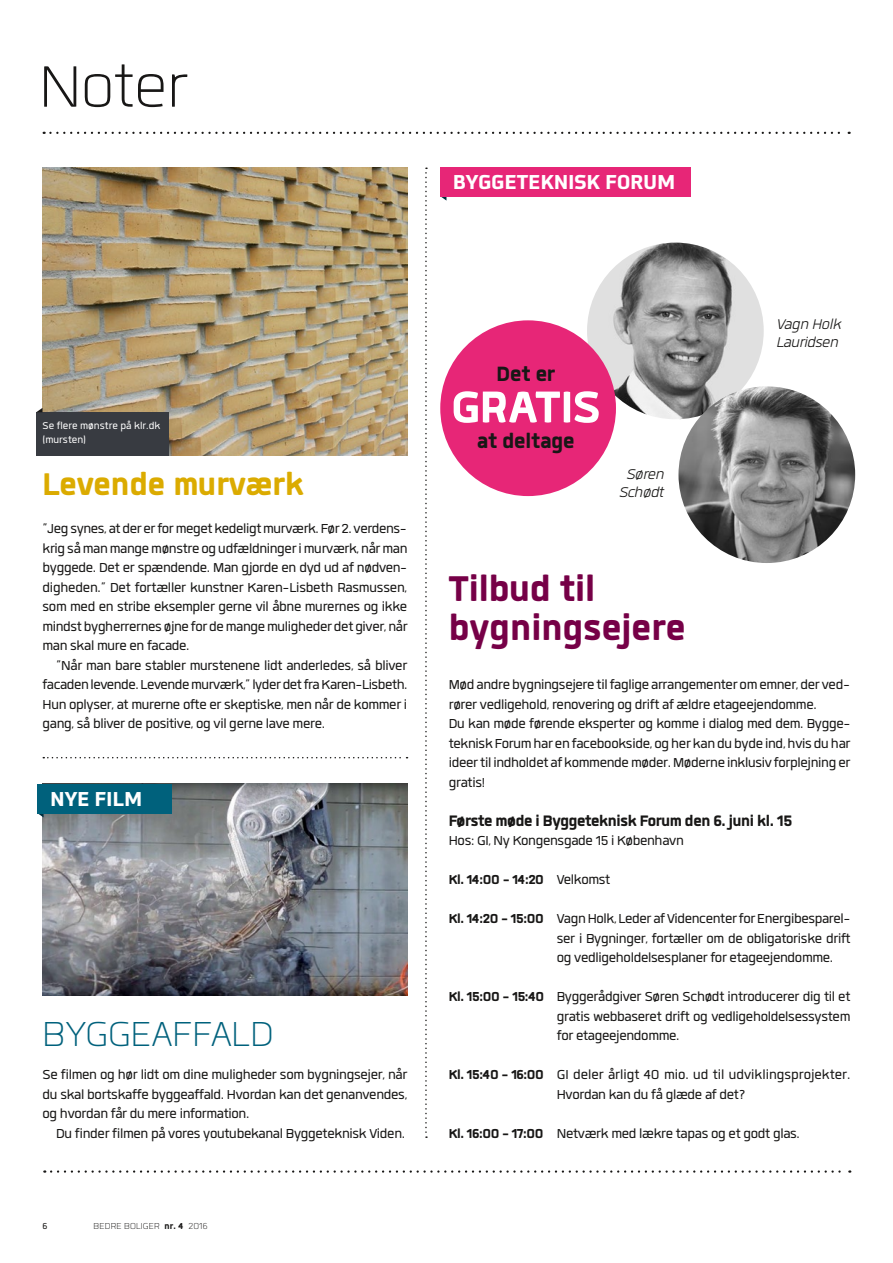
<style>
.page{position:relative;width:893px;height:1263px;background:#fff}
.page>*{position:absolute;margin:0;border:0;box-sizing:border-box;transform-origin:0 0}
.t1{font:300 80.7px "Quan";color:#181716}
.t2{font:800 61.95px "Quan";letter-spacing:-.01em;color:#fff}
.t3{font:800 49.5px/39px "Quan";color:#760047}
.t4{font:300 48px "Quan";color:#00617c}
.t5{font:800 43.5px "Quan";color:#dbab00}
.t6{font:800 28.65px "Quan";color:#181716}
.t7{font:800 21px "Quan";letter-spacing:-.02em;color:#181716}
.t8{font:italic 19.5px/18px "Quan";letter-spacing:-.01em;color:#181716}
.t9{font:700 19.5px "Utility Pro";letter-spacing:-.02em;color:#fff}
.t10{font:18px/19.5px "Quan";letter-spacing:-.02em;color:#181716;text-align:justify}
.t11{font:18px/19.5px "Quan";color:#181716;text-align:center}
.t12{font:13.5px/14.2px "Quan";color:#fff}
.t13{font:300 12px "Quan";letter-spacing:.01em;color:#181716}
.t14{font:12px "Quan";color:#181716}
.s1{font-weight:800}
</style>
<div class="page">
<img style="left:43px;top:784px;width:364px;height:211px">
<svg style="left:51px;top:1170px;width:799px;height:3px"></svg>
<svg style="left:44px;top:132px;width:806px;height:2px"></svg>
<svg style="left:43px;top:757px;width:365px;height:1px"></svg>
<svg style="left:37px;top:813px;width:7px;height:4px"></svg>
<div style="left:37px;top:784px;width:135px;height:29px;background:#00617c"></div>
<svg style="left:440px;top:196px;width:6px;height:5px"></svg>
<div style="left:440px;top:167px;width:251px;height:29px;background:#e72677"></div>
<svg style="left:425px;top:168px;width:2px;height:970px"></svg>
<img style="left:43px;top:168px;width:364px;height:287px">
<img style="left:587px;top:243px;width:177px;height:176px;border-radius:88px">
<img style="left:678px;top:386px;width:177px;height:177px;border-radius:88px">
<div style="left:440px;top:320px;width:176px;height:176px;background:#e72677;border-radius:50%"></div>
<svg style="left:36px;top:408px;width:133px;height:47px;background:#424345"></svg>
<h1 class="t1" style="left:39px;top:50px;width:150px">Noter</h1>
<p class="t9" style="left:453px;top:169px;width:224px">BYGGETEKNISK FORUM</p>
<p class="t12" style="left:43px;top:418px;width:119px">Se flere mønstre på klr.dk (mursten)</p>
<h3 class="t5" style="left:43px;top:463px;width:263px">Levende murværk</h3>
<p class="t10" style="left:43px;top:519px;width:367px">”Jeg synes, at der er for meget kedeligt murværk. Før 2. verdens&shy;krig så man mange mønstre og udfældninger i murværk, når man byggede. Det er spændende. Man gjorde en dyd ud af nødven&shy;digheden.” Det fortæller kunstner Karen-Lisbeth Rasmussen, som med en stribe eksempler gerne vil åbne murernes og ikke mindst bygherrernes øjne for de mange muligheder det giver, når man skal mure en facade.</p>
<p class="t10" style="left:43px;top:655px;width:367px;text-indent:13px">”Når man bare stabler murstenene lidt anderledes, så bliver facaden levende. Levende murværk,” lyder det fra Karen-Lisbeth.<br>Hun oplyser, at murerne ofte er skeptiske, men når de kommer i gang, så bliver de positive, og vil gerne lave mere.</p>
<p class="t9" style="left:50px;top:786px;width:94px">NYE FILM</p>
<h3 class="t4" style="left:43px;top:1012px;width:233px">BYGGEAFFALD</h3>
<p class="t10" style="left:43px;top:1065px;width:366px">Se filmen og hør lidt om dine muligheder som bygningsejer, når du skal bortskaffe byggeaffald. Hvordan kan det genanvendes, og hvordan får du mere information.</p>
<p class="t10" style="left:56px;top:1123px;width:351px">Du finder filmen på vores youtubekanal Byggeteknisk Viden.</p>
<p class="t14" style="left:43px;top:1221px;width:6px">6</p>
<p class="t13" style="left:94px;top:1221px;width:115px">BEDRE BOLIGER <span class="s1">nr. 4</span> 2016</p>
<h3 class="t6" style="left:496px;top:360px;width:60px">Det er</h3>
<h2 class="t2" style="left:451px;top:377px;width:151px">GRATIS</h2>
<h3 class="t6" style="left:477px;top:427px;width:99px">at deltage</h3>
<p class="t8" style="left:619px;top:465px;width:46px;text-align:center">Søren<br>Schødt</p>
<p class="t8" style="left:776px;top:315px;width:66px">Vagn Holk<br>Lauridsen</p>
<h3 class="t3" style="left:449px;top:569px;width:238px">Tilbud til bygningsejere</h3>
<p class="t10" style="left:449px;top:675px;width:403px;text-align:left">Mød andre bygningsejere til faglige arrangementer om emner, der ved&shy;rører vedligehold, renovering og drift af ældre etageejendomme.<br>Du kan møde førende eksperter og komme i dialog med dem. Bygge&shy;teknisk Forum har en facebookside, og her kan du byde ind, hvis du har ideer til indholdet af kommende møder. Møderne inklusiv forplejning er gratis!</p>
<p class="t7" style="left:449px;top:810px;width:345px">Første møde i Byggeteknisk Forum den 6. juni kl. 15</p>
<p class="t10" style="left:449px;top:821px;width:403px;line-height:39px;text-align:left">Hos: GI, Ny Kongensgade 15 i København<br><span class="s1">Kl. 14:00 - 14:20</span> Velkomst<br><span class="s1">Kl. 14:20 - 15:00</span> Vagn Holk, Leder af Videncenter for Energibesparel-</p>
<p class="t10" style="left:557px;top:928px;width:295px">ser i Bygninger, fortæller om de obligatoriske drift og vedligeholdelsesplaner for etageejendomme.</p>
<p class="t10" style="left:557px;top:987px;width:295px;text-indent:-108px"><span class="s1">Kl. 15:00 - 15:40</span> Byggerådgiver Søren Schødt introducerer dig til et gratis webbaseret drift og vedligeholdelsessystem for etageejendomme.</p>
<p class="t11" style="left:449px;top:1065px;width:403px"><span class="s1">Kl. 15:40 - 16:00</span> GI deler årligt 40 mio. ud til udviklingsprojekter.<br>Hvordan kan du få glæde af det?</p>
<p class="t10" style="left:449px;top:1123px;width:353px"><span class="s1">Kl. 16:00 - 17:00</span> Netværk med lækre tapas og et godt glas.</p>
</div>
